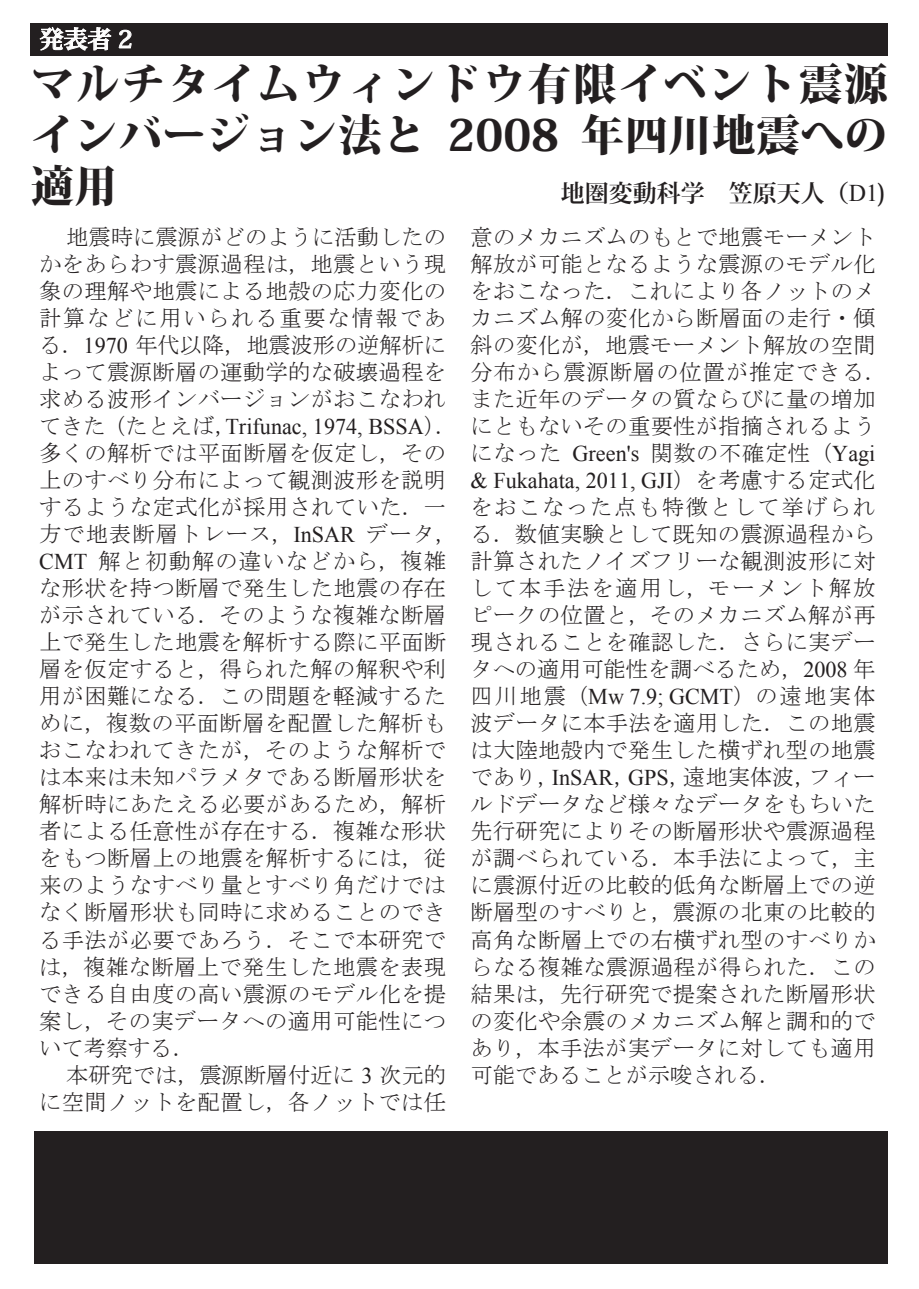
<style>
.page{position:relative;width:919px;height:1289px;background:#fff}
.page>*{position:absolute;margin:0;border:0;box-sizing:border-box;transform-origin:0 0}
.t1{font:800 43.5px/51px "Koz Min Pro";letter-spacing:.025em;color:#231f20;text-align:justify}
.t2{font:700 24px "Koz Min Pro";color:#231f20}
.t3{font:700 24px "Koz Min Pro";color:#fff}
.t4{font:22.5px/27px "MS Mincho";letter-spacing:.02em;color:#231f20;text-align:justify}
.t5{font:22.5px "Times New Roman";color:#231f20}
.s1{font-family:"Times New Roman";font-weight:400}
.s2{font-family:"Times New Roman"}
.s3{font-family:"MS Mincho"}
</style>
<div class="page">
<div style="left:35px;top:1131px;width:852px;height:133px;background:#231f20"></div>
<div style="left:31px;top:23px;width:856px;height:33px;background:#231f20"></div>
<svg style="left:39px;top:26px;width:73px;height:25px"></svg>
<svg style="left:118px;top:29px;width:14px;height:20px"></svg>
<p class="t3" style="left:40px;top:22px;width:95px">発表者 2</p>
<h1 class="t1" style="left:31px;top:56px;width:858px">マルチタイムウィンドウ有限イベント震源インバージョン法と 2008 年四川地震への適用</h1>
<p class="t2" style="left:560px;top:175px;width:327px">地圏変動科学　笠原天人（<span class="s1">D1</span>)</p>
<p class="t4" style="left:39px;top:223px;width:408px;text-indent:27px">地震時に震源がどのように活動したのかをあらわす震源過程は，地震という現象の理解や地震による地殻の応力変化の計算などに用いられる重要な情報である．<span class="s2">1970</span> 年代以降，地震波形の逆解析によって震源断層の運動学的な破壊過程を求める波形インバージョンがおこなわれ</p>
<p class="t5" style="left:39px;top:411px;width:419px"><span class="s3">てきた（たとえば，</span>Trifunac, 1974, BSSA<span class="s3">）．</span></p>
<p class="t4" style="left:39px;top:439px;width:419px;text-align:left">多くの解析では平面断層を仮定し，その上のすべり分布によって観測波形を説明するような定式化が採用されていた．一方で地表断層トレース，<span class="s2">InSAR</span> データ，<br><span class="s2">CMT</span> 解と初動解の違いなどから，複雑な形状を持つ断層で発生した地震の存在が示されている．そのような複雑な断層上で発生した地震を解析する際に平面断層を仮定すると，得られた解の解釈や利用が困難になる．この問題を軽減するために，複数の平面断層を配置した解析もおこなわれてきたが，そのような解析では本来は未知パラメタである断層形状を解析時にあたえる必要があるため，解析者による任意性が存在する．複雑な形状をもつ断層上の地震を解析するには，従来のようなすべり量とすべり角だけではなく断層形状も同時に求めることのできる手法が必要であろう．そこで本研究では，複雑な断層上で発生した地震を表現できる自由度の高い震源のモデル化を提案し，その実データへの適用可能性について考察する．</p>
<p class="t4" style="left:39px;top:1060px;width:408px;text-align:right">本研究では，震源断層付近に <span class="s2">3</span> 次元的に空間ノットを配置し，各ノットでは任</p>
<p class="t4" style="left:470px;top:223px;width:417px;text-align:left">意のメカニズムのもとで地震モーメント解放が可能となるような震源のモデル化をおこなった．これにより各ノットのメカニズム解の変化から断層面の走行・傾斜の変化が，地震モーメント解放の空間分布から震源断層の位置が推定できる．また近年のデータの質ならびに量の増加にともないその重要性が指摘されるようになった <span class="s2">Green's</span> 関数の不確定性（<span class="s2">Yagi</span></p>
<p class="t5" style="left:470px;top:465px;width:406px">&amp; Fukahata, 2011, GJI<span class="s3">）を考慮する定式化</span></p>
<p class="t4" style="left:470px;top:493px;width:406px">をおこなった点も特徴として挙げられる．数値実験として既知の震源過程から計算されたノイズフリーな観測波形に対して本手法を適用し，モーメント解放ピークの位置と，そのメカニズム解が再現されることを確認した．さらに実データへの適用可能性を調べるため，<span class="s2">2008</span> 年四川地震（<span class="s2">Mw 7.9; GCMT</span>）の遠地実体波データに本手法を適用した．この地震は大陸地殻内で発生した横ずれ型の地震であり，<span class="s2">InSAR</span>，<span class="s2">GPS</span>，遠地実体波，フィールドデータなど様々なデータをもちいた先行研究によりその断層形状や震源過程が調べられている．本手法によって，主に震源付近の比較的低角な断層上での逆断層型のすべりと，震源の北東の比較的高角な断層上での右横ずれ型のすべりからなる複雑な震源過程が得られた．この結果は，先行研究で提案された断層形状の変化や余震のメカニズム解と調和的であり，本手法が実データに対しても適用可能であることが示唆される．</p>
</div>
